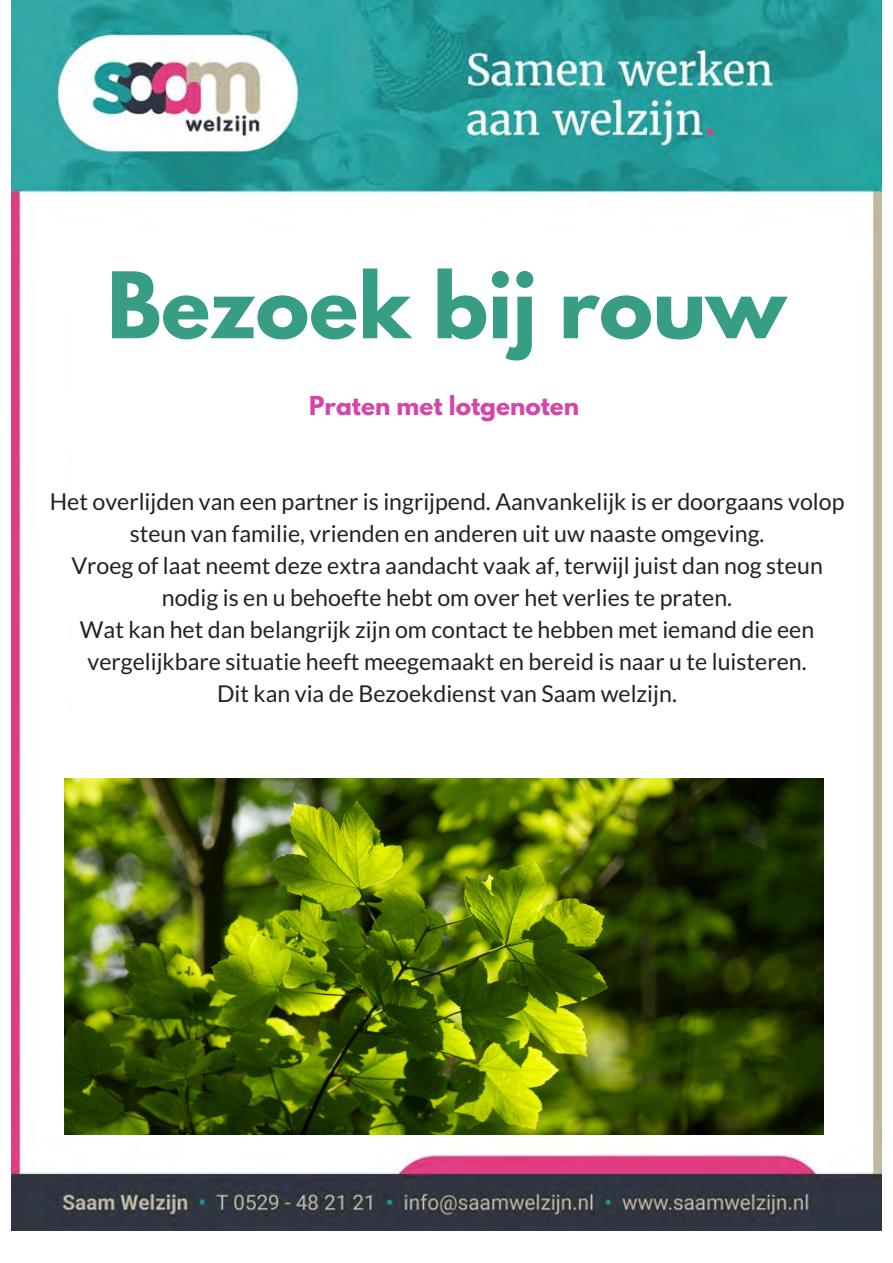
<style>
.page{position:relative;width:893px;height:1263px;background:#fff}
.page>*{position:absolute;margin:0;border:0;box-sizing:border-box;transform-origin:0 0}
.t1{font:700 81.07px "League Spartan";color:#379d85}
.t2{font:23.17px/32.1px "Lato";color:#222;text-align:center}
.t3{font:700 23.17px "League Spartan";color:#d545aa}
</style>
<div class="page">
<img style="left:12px;top:0;width:870px;height:1231px">
<img style="left:65px;top:778px;width:759px;height:356px">
<h1 class="t1" style="left:107px;top:265px;width:680px">Bezoek bij rouw</h1>
<p class="t3" style="left:309px;top:394px;width:272px">Praten met lotgenoten</p>
<p class="t2" style="left:50px;top:485px;width:796px">Het overlijden van een partner is ingrijpend. Aanvankelijk is er doorgaans volop steun van familie, vrienden en anderen uit uw naaste omgeving.<br>Vroeg of laat neemt deze extra aandacht vaak af, terwijl juist dan nog steun nodig is en u behoefte hebt om over het verlies te praten.<br>Wat kan het dan belangrijk zijn om contact te hebben met iemand die een vergelijkbare situatie heeft meegemaakt en bereid is naar u te luisteren.<br>Dit kan via de Bezoekdienst van Saam welzijn.</p>
</div>
